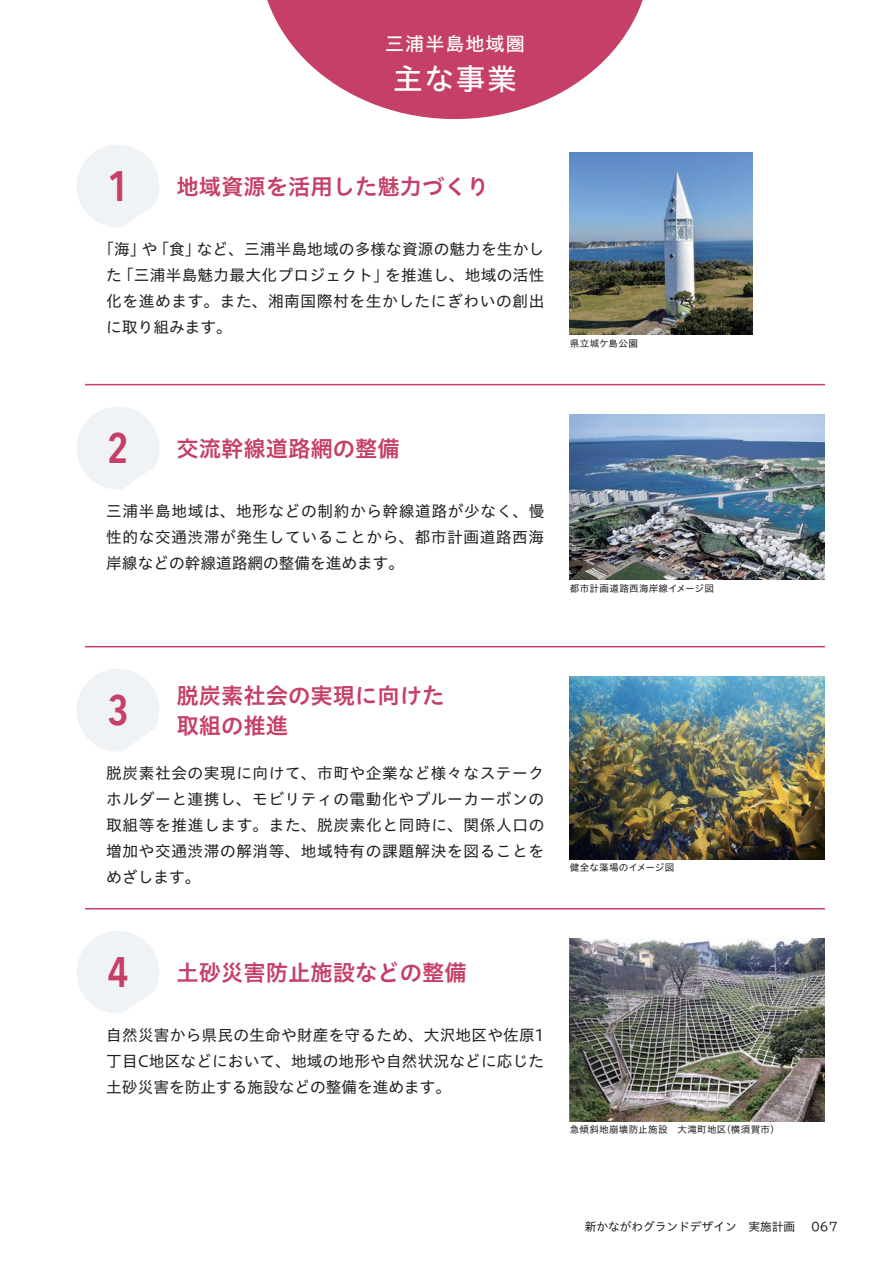
<style>
.page{position:relative;width:893px;height:1263px;background:#fff}
.page>*{position:absolute;margin:0;border:0;box-sizing:border-box;transform-origin:0 0}
.t1{font:600 42.45px "Avenir Next Condensed";color:#c53f67}
.t2{font:29.7px "Hiragino UD Sans Std N W5";color:#fff}
.t3{font:22.35px/29.7px "Hiragino UD Sans Std N W6";color:#c53f67}
.t4{font:19.2px "Hiragino UD Sans Std N W5";letter-spacing:.05em;color:#fff}
.t5{font:15.75px/26.1px "Hiragino UD Sans Std N W4";letter-spacing:.035em;color:#231f20;text-align:justify}
.t6{font:11.7px "Hiragino UD Sans Std W4";color:#231f20}
.t7{font:11.7px "TBUD Go Std";color:#231f20}
.t8{font:9.6px "Hiragino UD Sans Std N W4";letter-spacing:.03em;color:#231f20}
.t9{font:9.6px "Hiragino UD Sans Std N W4";letter-spacing:.01em;color:#231f20}
</style>
<div class="page">
<svg style="left:267px;top:0;width:376px;height:119px;fill:#c53f67"></svg>
<hr style="left:85px;top:384px;width:740px;height:1px;background:#c53f67">
<hr style="left:85px;top:646px;width:740px;height:1px;background:#c53f67">
<hr style="left:85px;top:908px;width:740px;height:1px;background:#c53f67">
<img style="left:570px;top:152px;width:183px;height:183px">
<img style="left:570px;top:414px;width:255px;height:166px">
<img style="left:570px;top:676px;width:255px;height:183px">
<img style="left:570px;top:938px;width:255px;height:183px">
<svg style="left:77px;top:145px;width:82px;height:82px"></svg>
<svg style="left:77px;top:407px;width:82px;height:82px"></svg>
<svg style="left:77px;top:669px;width:82px;height:82px"></svg>
<svg style="left:77px;top:931px;width:82px;height:83px"></svg>
<p class="t4" style="left:385px;top:29px;width:141px">三浦半島地域圏</p>
<h2 class="t2" style="left:393px;top:56px;width:125px">主な事業</h2>
<h1 class="t1" style="left:107px;top:150px;width:23px">1</h1>
<h3 class="t3" style="left:176px;top:170px;width:314px">地域資源を活用した魅力づくり</h3>
<p class="t5" style="left:106px;top:235px;width:440px;text-indent:-8px">「海」や「食」など、三浦半島地域の多様な資源の魅力を生かした「三浦半島魅力最大化プロジェクト」を推進し、地域の活性化を進めます。また、湘南国際村を生かしたにぎわいの創出に取り組みます。</p>
<p class="t8" style="left:570px;top:336px;width:70px">県立城ケ島公園</p>
<h1 class="t1" style="left:107px;top:412px;width:23px">2</h1>
<h3 class="t3" style="left:176px;top:432px;width:225px">交流幹線道路網の整備</h3>
<p class="t5" style="left:106px;top:497px;width:440px">三浦半島地域は、地形などの制約から幹線道路が少なく、慢性的な交通渋滞が発生していることから、都市計画道路西海岸線などの幹線道路網の整備を進めます。</p>
<p class="t8" style="left:570px;top:581px;width:146px">都市計画道路西海岸線イメージ図</p>
<h1 class="t1" style="left:107px;top:674px;width:23px">3</h1>
<h3 class="t3" style="left:176px;top:679px;width:269px">脱炭素社会の実現に向けた取組の推進</h3>
<p class="t5" style="left:106px;top:759px;width:439px">脱炭素社会の実現に向けて、市町や企業など様々なステークホルダーと連携し、モビリティの電動化やブルーカーボンの取組等を推進します。また、脱炭素化と同時に、関係人口の増加や交通渋滞の解消等、地域特有の課題解決を図ることをめざします。</p>
<p class="t9" style="left:570px;top:860px;width:106px">健全な藻場のイメージ図</p>
<h1 class="t1" style="left:107px;top:936px;width:23px">4</h1>
<h3 class="t3" style="left:176px;top:956px;width:292px">土砂災害防止施設などの整備</h3>
<p class="t5" style="left:106px;top:1021px;width:439px">自然災害から県民の生命や財産を守るため、大沢地区や佐原1丁目C地区などにおいて、地域の地形や自然状況などに応じた土砂災害を防止する施設などの整備を進めます。</p>
<p class="t8" style="left:570px;top:1122px;width:211px">急傾斜地崩壊防止施設　大滝町地区（横須賀市）</p>
<p class="t6" style="left:585px;top:1217px;width:212px">新かながわグランドデザイン　実施計画</p>
<p class="t7" style="left:811px;top:1217px;width:28px">067</p>
</div>
